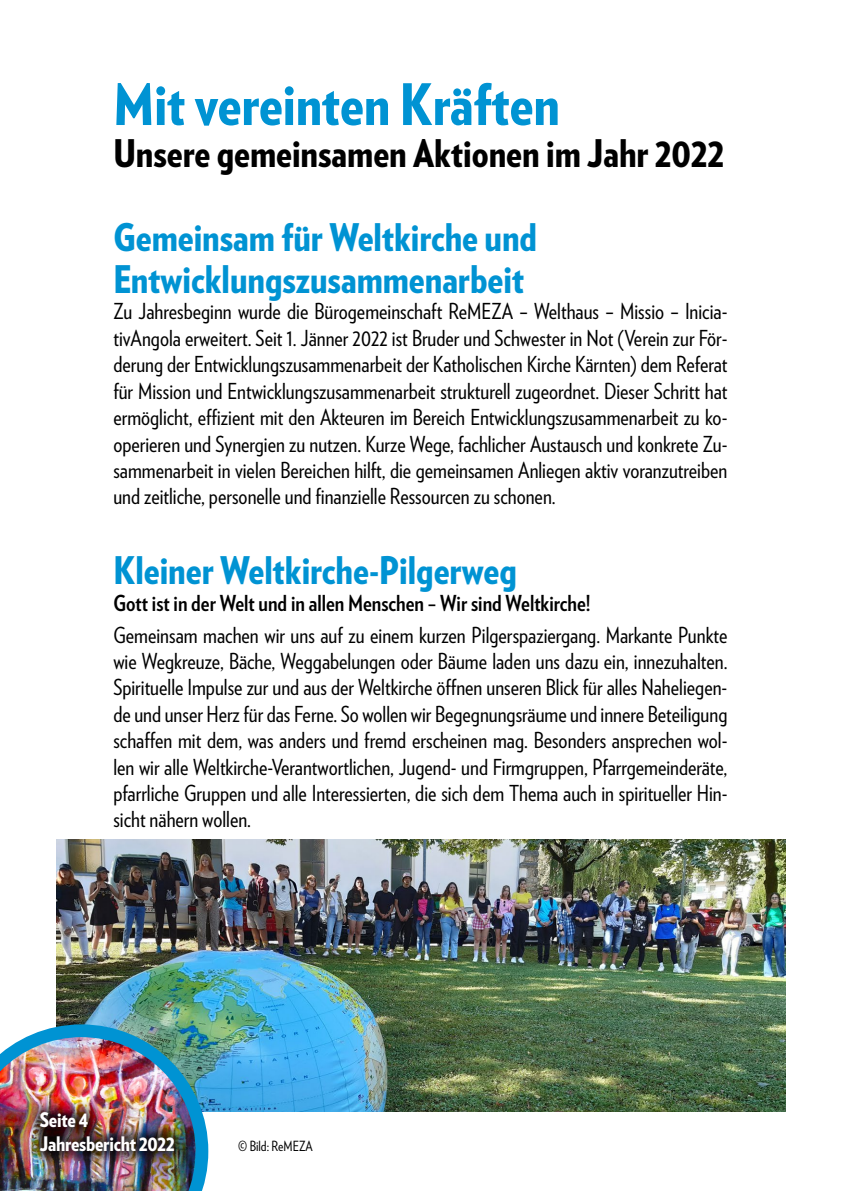
<style>
.page{position:relative;width:842px;height:1191px;background:#fff}
.page>*{position:absolute;margin:0;border:0;box-sizing:border-box;transform-origin:0 0}
.t1{font:900 57px "Verlag Condensed";color:#0093d3}
.t2{font:900 38px/42px "Verlag Condensed";color:#0093d3}
.t3{font:900 38px "Verlag Condensed";color:#000}
.t4{font:22px/26.4px "Verlag Condensed";color:#000;text-align:justify}
.t5{font:700 22px "Verlag Condensed";color:#000}
.t6{font:900 20px/24px "Verlag Condensed";letter-spacing:-.01em;color:#fff}
.t7{font:14px "Verlag Condensed";color:#000}
</style>
<div class="page">
<img style="left:57px;top:839px;width:728px;height:272px">
<img style="left:0;top:1024px;width:208px;height:167px">
<div style="left:25px;top:1097px;width:165px;height:70px;background:#000;opacity:.75"></div>
<h1 class="t1" style="left:113px;top:60px;width:448px">Mit vereinten Kräften</h1>
<h2 class="t3" style="left:113px;top:124px;width:612px">Unsere gemeinsamen Aktionen im Jahr 2022</h2>
<h2 class="t2" style="left:113px;top:215px;width:425px">Gemeinsam für Weltkirche und<br>Entwicklungszusammenarbeit</h2>
<p class="t4" style="left:113px;top:297px;width:616px">Zu Jahresbeginn wurde die Bürogemeinschaft ReMEZA – Welthaus – Missio – Inicia&shy;tivAngola erweitert. Seit 1. Jänner 2022 ist Bruder und Schwester in Not (Verein zur För&shy;derung der Entwicklungszusammenarbeit der Katholischen Kirche Kärnten) dem Referat für Mission und Entwicklungszusammenarbeit strukturell zugeordnet. Dieser Schritt hat ermöglicht, effizient mit den Akteuren im Bereich Entwicklungszusammenarbeit zu ko&shy;operieren und Synergien zu nutzen. Kurze Wege, fachlicher Austausch und konkrete Zu&shy;sammenarbeit in vielen Bereichen hilft, die gemeinsamen Anliegen aktiv voranzutreiben und zeitliche, personelle und finanzielle Ressourcen zu schonen.</p>
<h2 class="t2" style="left:113px;top:547px;width:405px">Kleiner Weltkirche-Pilgerweg</h2>
<p class="t5" style="left:113px;top:586px;width:479px">Gott ist in der Welt und in allen Menschen – Wir sind Weltkirche!</p>
<p class="t4" style="left:113px;top:620px;width:616px">Gemeinsam machen wir uns auf zu einem kurzen Pilgerspaziergang. Markante Punkte wie Wegkreuze, Bäche, Weggabelungen oder Bäume laden uns dazu ein, innezuhalten.<br>Spirituelle Impulse zur und aus der Weltkirche öffnen unseren Blick für alles Naheliegen&shy;de und unser Herz für das Ferne. So wollen wir Begegnungsräume und innere Beteiligung schaffen mit dem, was anders und fremd erscheinen mag. Besonders ansprechen wol&shy;len wir alle Weltkirche-Verantwortlichen, Jugend- und Firmgruppen, Pfarrgemeinderäte, pfarrliche Gruppen und alle Interessierten, die sich dem Thema auch in spiritueller Hin&shy;sicht nähern wollen.</p>
<p class="t6" style="left:40px;top:1107px;width:137px">Seite 4<br>Jahresbericht 2022</p>
<p class="t7" style="left:238px;top:1136px;width:76px">© Bild: ReMEZA</p>
</div>
